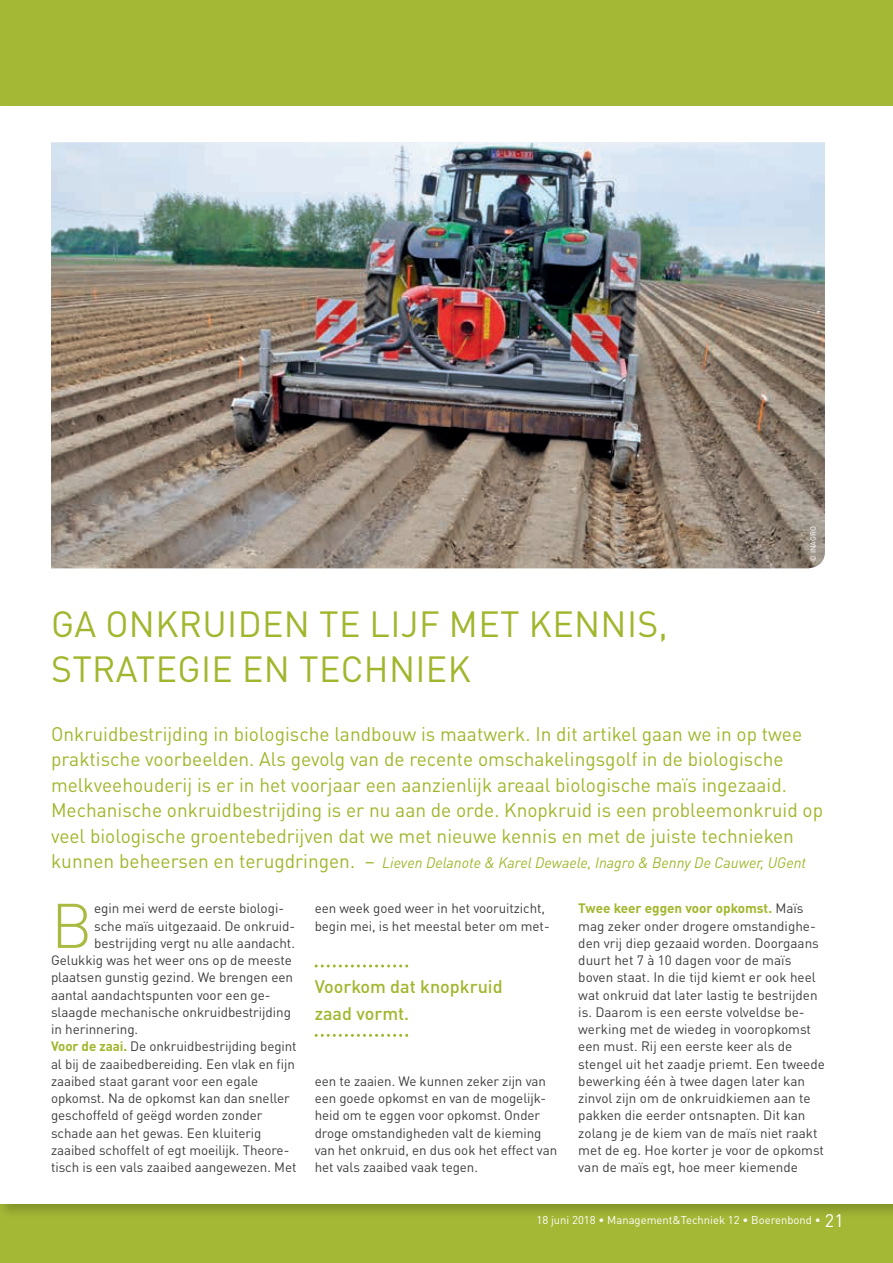
<style>
.page{position:relative;width:893px;height:1263px;background:#a5b836}
.page>*{position:absolute;margin:0;border:0;box-sizing:border-box;transform-origin:0 0}
.t1{font:300 61.95px "DINOT";color:#aaba41}
.t2{font:36px/45px "DINOT";letter-spacing:.01em;color:#a2b62d}
.t3{font:19.5px/25.5px "DINOT";color:#a2b62d}
.t4{font:500 18px/27px "DINOT";color:#a2b62d}
.t5{font:italic 15px "DINOT";color:#a2b62d}
.t6{font:13.5px/17.2px "DINOT";letter-spacing:-.005em;color:#3e3e3f}
.t7{font:11.25px "DINOT";color:#fff}
.t8{font:7.5px "DINOT";letter-spacing:.01em;color:#fff}
.s1{font-style:normal;font-size:19.5px}
.s2{font-weight:700;color:#a2b62d}
.s3{font-size:18px;color:#416449}
</style>
<div class="page">
<img style="left:0;top:1203px;width:737px;height:10px">
<div style="left:0;top:106px;width:893px;height:1097px;background:#fff"></div>
<img style="left:51px;top:142px;width:774px;height:426px">
<svg style="left:315px;top:964px;width:93px;height:3px"></svg>
<svg style="left:315px;top:1034px;width:93px;height:3px"></svg>
<h2 class="t2" style="left:51px;top:601px;width:618px">GA ONKRUIDEN TE LIJF MET KENNIS,<br>STRATEGIE EN TECHNIEK</h2>
<p class="t8" style="left:808px;top:562px;width:37px;rotate:-90deg">© INAGRO</p>
<p class="t3" style="left:51px;top:721px;width:774px">Onkruidbestrijding in biologische landbouw is maatwerk. In dit artikel gaan we in op twee praktische voorbeelden. Als gevolg van de recente omschakelingsgolf in de biologische melkveehouderij is er in het voorjaar een aanzienlijk areaal biologische maïs ingezaaid.<br>Mechanische onkruidbestrijding is er nu aan de orde. Knopkruid is een probleemonkruid op veel biologische groentebedrijven dat we met nieuwe kennis en met de juiste technieken</p>
<p class="t5" style="left:51px;top:854px;width:757px"><span class="s1">kunnen beheersen en terugdringen. –</span> Lieven Delanote &amp; Karel Dewaele, Inagro &amp; Benny De Cauwer, UGent</p>
<h1 class="t1" style="left:51px;top:887px;width:43px">B</h1>
<p class="t6" style="left:94px;top:900px;width:191px">egin mei werd de eerste biologi-</p>
<p class="t6" style="left:578px;top:900px;width:248px"><span class="s2">Twee keer eggen voor opkomst.</span> Maïs mag zeker onder drogere omstandighe&shy;den vrij diep gezaaid worden. Doorgaans duurt het 7 à 10 dagen voor de maïs boven staat. In die tijd kiemt er ook heel wat onkruid dat later lastig te bestrijden is. Daarom is een eerste volveldse be&shy;werking met de wiedeg in vooropkomst een must. Rij een eerste keer als de stengel uit het zaadje priemt. Een tweede bewerking één à twee dagen later kan zinvol zijn om de onkruidkiemen aan te pakken die eerder ontsnapten. Dit kan zolang je de kiem van de maïs niet raakt met de eg. Hoe korter je voor de opkomst van de maïs egt, hoe meer kiemende</p>
<p class="t6" style="left:315px;top:900px;width:236px">een week goed weer in het vooruitzicht, begin mei, is het meestal beter om met-</p>
<p class="t6" style="left:94px;top:917px;width:203px">sche maïs uitgezaaid. De onkruid-</p>
<p class="t6" style="left:94px;top:934px;width:202px">bestrijding vergt nu alle aandacht.</p>
<p class="t6" style="left:51px;top:951px;width:242px">Gelukkig was het weer ons op de meeste</p>
<p class="t6" style="left:51px;top:969px;width:244px">plaatsen gunstig gezind. We brengen een</p>
<p class="t6" style="left:51px;top:986px;width:221px">aantal aandachtspunten voor een ge-</p>
<p class="t6" style="left:51px;top:1003px;width:242px">slaagde mechanische onkruidbestrijding</p>
<p class="t6" style="left:51px;top:1020px;width:89px">in herinnering.</p>
<p class="t6" style="left:51px;top:1038px;width:247px"><span class="s2">Voor de zaai.</span> De onkruidbestrijding begint</p>
<p class="t6" style="left:51px;top:1055px;width:245px">al bij de zaaibedbereiding. Een vlak en fijn</p>
<p class="t6" style="left:51px;top:1072px;width:209px">zaaibed staat garant voor een egale</p>
<p class="t6" style="left:51px;top:1089px;width:240px">opkomst. Na de opkomst kan dan sneller</p>
<p class="t6" style="left:51px;top:1107px;width:213px">geschoffeld of geëgd worden zonder</p>
<p class="t6" style="left:51px;top:1124px;width:212px">schade aan het gewas. Een kluiterig</p>
<p class="t6" style="left:51px;top:1141px;width:240px">zaaibed schoffelt of egt moeilijk. Theore-</p>
<p class="t6" style="left:51px;top:1158px;width:247px">tisch is een vals zaaibed aangewezen. Met</p>
<h3 class="t4" style="left:315px;top:972px;width:189px">Voorkom dat knopkruid zaad vormt.</h3>
<p class="t6" style="left:315px;top:1072px;width:244px">een te zaaien. We kunnen zeker zijn van een goede opkomst en van de mogelijk&shy;heid om te eggen voor opkomst. Onder droge omstandigheden valt de kieming van het onkruid, en dus ook het effect van het vals zaaibed vaak tegen.</p>
<p class="t7" style="left:536px;top:1213px;width:309px">18 juni 2018 • Management&amp;Techniek 12 • Boerenbond • <span class="s3">21</span></p>
</div>
